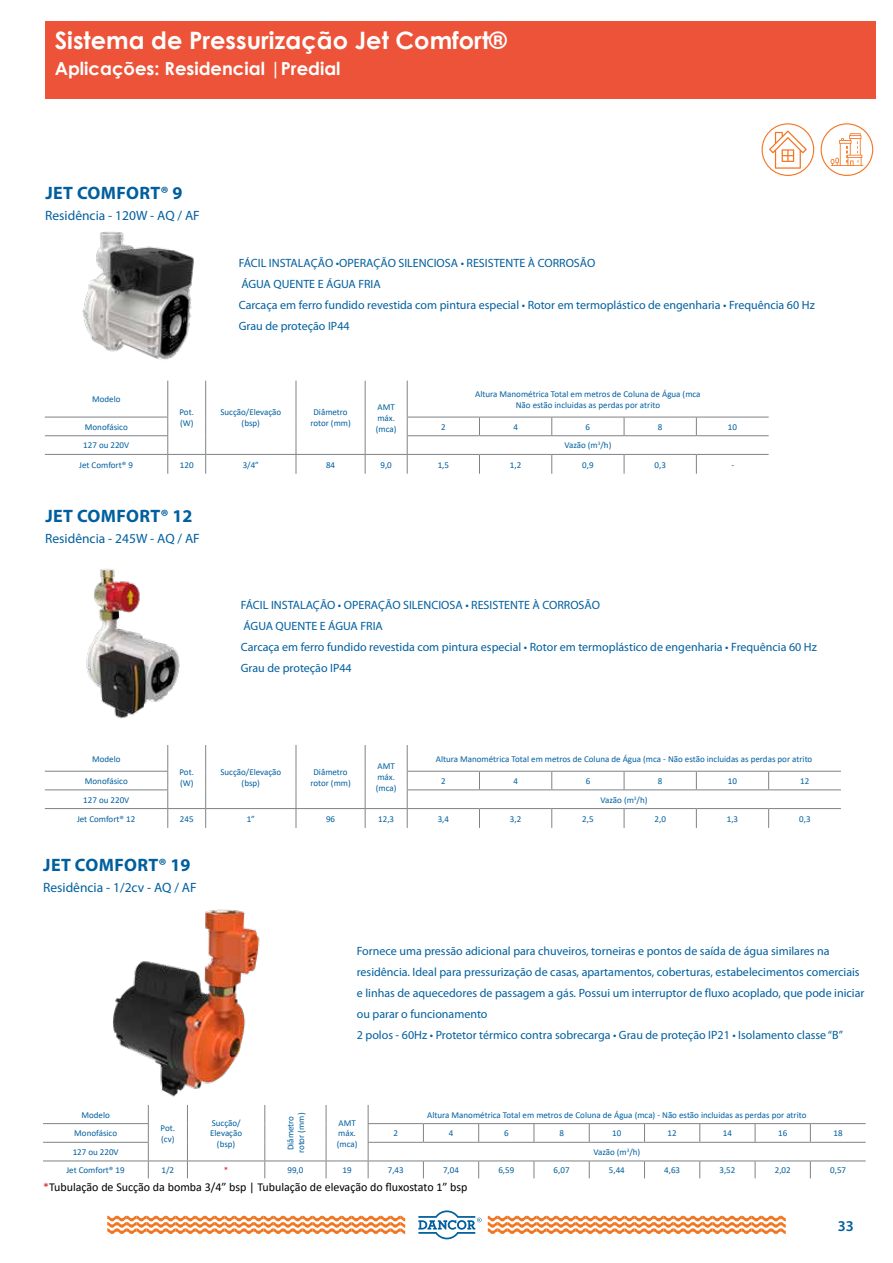
<style>
.page{position:relative;width:893px;height:1263px;background:#fff}
.page>*{position:absolute;margin:0;border:0;box-sizing:border-box;transform-origin:0 0}
.t1{font:700 24px "Century Gothic";color:#fff}
.t2{font:700 18px "Myriad Pro";letter-spacing:.02em;color:#005f9e}
.t3{font:700 18px "Century Gothic";color:#fff}
.t4{font:600 15px "Myriad Pro";color:#005f9e}
.t5{font:13.5px "Myriad Pro";color:#005f9e}
.t6{font:12px/21px "Myriad Pro";color:#005f9e}
.t7{font:12px "Calibri";color:#000}
.t8{font:9px/10.8px "Calibri";color:#005f9e;text-align:center}
.t9{font:9px "Calibri";color:#d2232a}
.s1{color:#d2232a}
</style>
<div class="page">
<svg style="left:418px;top:1210px;width:64px;height:29px"></svg>
<svg style="left:107px;top:1215px;width:298px;height:19px"></svg>
<svg style="left:488px;top:1215px;width:298px;height:19px"></svg>
<div style="left:45px;top:21px;width:830px;height:77px;background:#ed5338"></div>
<svg style="left:769px;top:131px;width:38px;height:38px"></svg>
<div style="left:762px;top:123px;width:52px;height:53px;border:1px solid #f47521;border-radius:50%"></div>
<svg style="left:830px;top:133px;width:33px;height:33px"></svg>
<div style="left:821px;top:123px;width:52px;height:53px;border:1px solid #f47521;border-radius:50%"></div>
<svg style="left:45px;top:381px;width:724px;height:93px"></svg>
<hr style="left:167px;top:381px;width:1px;height:36px;background:#808285">
<hr style="left:205px;top:381px;width:1px;height:36px;background:#808285">
<hr style="left:296px;top:381px;width:1px;height:36px;background:#808285">
<hr style="left:365px;top:381px;width:1px;height:36px;background:#808285">
<hr style="left:407px;top:381px;width:1px;height:36px;background:#808285">
<hr style="left:45px;top:417px;width:123px;height:1px;background:#808285">
<hr style="left:45px;top:435px;width:123px;height:1px;background:#808285">
<hr style="left:45px;top:454px;width:123px;height:1px;background:#808285">
<svg style="left:167px;top:417px;width:1px;height:57px"></svg>
<hr style="left:168px;top:454px;width:38px;height:1px;background:#808285">
<svg style="left:205px;top:417px;width:1px;height:57px"></svg>
<hr style="left:206px;top:454px;width:90px;height:1px;background:#808285">
<svg style="left:296px;top:417px;width:473px;height:57px"></svg>
<hr style="left:696px;top:454px;width:73px;height:1px;background:#808285">
<svg style="left:45px;top:745px;width:251px;height:83px"></svg>
<hr style="left:45px;top:771px;width:123px;height:1px;background:#808285">
<hr style="left:45px;top:789px;width:123px;height:1px;background:#808285">
<hr style="left:45px;top:808px;width:123px;height:1px;background:#808285">
<svg style="left:167px;top:745px;width:1px;height:83px"></svg>
<hr style="left:168px;top:808px;width:38px;height:1px;background:#808285">
<svg style="left:205px;top:745px;width:1px;height:83px"></svg>
<hr style="left:206px;top:808px;width:90px;height:1px;background:#808285">
<svg style="left:296px;top:745px;width:545px;height:83px"></svg>
<hr style="left:769px;top:808px;width:72px;height:1px;background:#808285">
<svg style="left:43px;top:1105px;width:221px;height:73px"></svg>
<hr style="left:43px;top:1123px;width:106px;height:1px;background:#808285">
<hr style="left:43px;top:1142px;width:106px;height:1px;background:#808285">
<hr style="left:43px;top:1160px;width:105px;height:1px;background:#808285">
<svg style="left:148px;top:1105px;width:1px;height:73px"></svg>
<hr style="left:148px;top:1160px;width:39px;height:1px;background:#808285">
<svg style="left:187px;top:1105px;width:1px;height:73px"></svg>
<hr style="left:187px;top:1160px;width:78px;height:1px;background:#808285">
<svg style="left:264px;top:1105px;width:602px;height:73px"></svg>
<hr style="left:810px;top:1160px;width:56px;height:1px;background:#808285">
<img style="left:113px;top:909px;width:147px;height:188px">
<img style="left:86px;top:569px;width:94px;height:150px">
<img style="left:82px;top:232px;width:112px;height:128px">
<h1 class="t1" style="left:55px;top:22px;width:454px">Sistema de Pressurização Jet Comfort®</h1>
<h2 class="t3" style="left:55px;top:54px;width:287px">Aplicações: Residencial |Predial</h2>
<h2 class="t2" style="left:45px;top:181px;width:139px">JET COMFORT® 9</h2>
<p class="t5" style="left:45px;top:207px;width:156px">Residência - 120W - AQ / AF</p>
<p class="t6" style="left:239px;top:252px;width:578px">FÁCIL INSTALAÇÃO •OPERAÇÃO SILENCIOSA • RESISTENTE À CORROSÃO<br>ÁGUA QUENTE E ÁGUA FRIA<br>Carcaça em ferro fundido revestida com pintura especial • Rotor em termoplástico de engenharia • Frequência 60 Hz Grau de proteção IP44</p>
<p class="t8" style="left:475px;top:388px;width:227px">Altura Manométrica Total em metros de Coluna de Água (mca<br>Não estão incluidas as perdas por atrito</p>
<p class="t8" style="left:92px;top:394px;width:30px">Modelo</p>
<p class="t8" style="left:179px;top:407px;width:16px;text-align:left">Pot. (W)</p>
<p class="t8" style="left:220px;top:407px;width:62px">Sucção/Elevação (bsp)</p>
<p class="t8" style="left:310px;top:407px;width:42px">Diâmetro rotor (mm)</p>
<p class="t8" style="left:376px;top:401px;width:22px;text-align:left">AMT máx. (mca)</p>
<p class="t8" style="left:85px;top:421px;width:44px">Monofásico</p>
<p class="t8" style="left:441px;top:421px;width:6px">2</p>
<p class="t8" style="left:513px;top:421px;width:6px">4</p>
<p class="t8" style="left:586px;top:421px;width:6px">6</p>
<p class="t8" style="left:658px;top:421px;width:6px">8</p>
<p class="t8" style="left:728px;top:421px;width:11px">10</p>
<p class="t8" style="left:83px;top:440px;width:48px">127 ou 220V</p>
<p class="t8" style="left:564px;top:440px;width:48px">Vazão (m<sup>3</sup>/h)</p>
<p class="t8" style="left:79px;top:459px;width:55px">Jet Comfort® 9</p>
<p class="t8" style="left:180px;top:459px;width:15px">120</p>
<p class="t8" style="left:243px;top:459px;width:18px">3/4”</p>
<p class="t8" style="left:326px;top:459px;width:11px">84</p>
<p class="t8" style="left:380px;top:459px;width:13px">9,0</p>
<p class="t8" style="left:438px;top:459px;width:13px">1,5</p>
<p class="t8" style="left:510px;top:459px;width:13px">1,2</p>
<p class="t8" style="left:582px;top:459px;width:13px">0,9</p>
<p class="t8" style="left:654px;top:459px;width:13px">0,3</p>
<p class="t8" style="left:731px;top:459px;width:4px">-</p>
<h2 class="t2" style="left:45px;top:505px;width:149px">JET COMFORT® 12</h2>
<p class="t5" style="left:45px;top:530px;width:156px">Residência - 245W - AQ / AF</p>
<p class="t6" style="left:241px;top:595px;width:578px">FÁCIL INSTALAÇÃO • OPERAÇÃO SILENCIOSA • RESISTENTE À CORROSÃO<br>ÁGUA QUENTE E ÁGUA FRIA<br>Carcaça em ferro fundido revestida com pintura especial • Rotor em termoplástico de engenharia • Frequência 60 Hz Grau de proteção IP44</p>
<p class="t8" style="left:436px;top:753px;width:378px">Altura Manométrica Total em metros de Coluna de Água (mca - Não estão incluidas as perdas por atrito</p>
<p class="t8" style="left:92px;top:753px;width:30px">Modelo</p>
<p class="t8" style="left:179px;top:766px;width:16px;text-align:left">Pot. (W)</p>
<p class="t8" style="left:220px;top:766px;width:62px">Sucção/Elevação (bsp)</p>
<p class="t8" style="left:310px;top:766px;width:42px">Diâmetro rotor (mm)</p>
<p class="t8" style="left:376px;top:761px;width:22px;text-align:left">AMT máx. (mca)</p>
<p class="t8" style="left:85px;top:775px;width:44px">Monofásico</p>
<p class="t8" style="left:441px;top:775px;width:6px">2</p>
<p class="t8" style="left:513px;top:775px;width:6px">4</p>
<p class="t8" style="left:586px;top:775px;width:6px">6</p>
<p class="t8" style="left:658px;top:775px;width:6px">8</p>
<p class="t8" style="left:728px;top:775px;width:11px">10</p>
<p class="t8" style="left:800px;top:775px;width:11px">12</p>
<p class="t8" style="left:83px;top:794px;width:48px">127 ou 220V</p>
<p class="t8" style="left:601px;top:794px;width:48px">Vazão (m<sup>3</sup>/h)</p>
<p class="t8" style="left:77px;top:813px;width:60px">Jet Comfort® 12</p>
<p class="t8" style="left:180px;top:813px;width:15px">245</p>
<p class="t8" style="left:247px;top:813px;width:10px">1”</p>
<p class="t8" style="left:326px;top:813px;width:11px">96</p>
<p class="t8" style="left:378px;top:813px;width:17px">12,3</p>
<p class="t8" style="left:438px;top:813px;width:13px">3,4</p>
<p class="t8" style="left:510px;top:813px;width:13px">3,2</p>
<p class="t8" style="left:582px;top:813px;width:13px">2,5</p>
<p class="t8" style="left:654px;top:813px;width:13px">2,0</p>
<p class="t8" style="left:727px;top:813px;width:13px">1,3</p>
<p class="t8" style="left:799px;top:813px;width:13px">0,3</p>
<h2 class="t2" style="left:43px;top:853px;width:149px">JET COMFORT® 19</h2>
<p class="t5" style="left:43px;top:879px;width:155px">Residência - 1/2cv - AQ / AF</p>
<p class="t6" style="left:357px;top:940px;width:509px">Fornece uma pressão adicional para chuveiros, torneiras e pontos de saída de água similares na residência. Ideal para pressurização de casas, apartamentos, coberturas, estabelecimentos comerciais e linhas de aquecedores de passagem a gás. Possui um interruptor de fluxo acoplado, que pode iniciar ou parar o funcionamento<br>2 polos - 60Hz • Protetor térmico contra sobrecarga • Grau de proteção IP21 • Isolamento classe “B”</p>
<p class="t8" style="left:427px;top:1109px;width:381px">Altura Manométrica Total em metros de Coluna de Água (mca) - Não estão incluidas as perdas por atrito</p>
<p class="t8" style="left:81px;top:1109px;width:30px">Modelo</p>
<p class="t8" style="left:161px;top:1122px;width:16px;text-align:left">Pot. (cv)</p>
<p class="t8" style="left:210px;top:1117px;width:33px">Sucção/<br>Elevação (bsp)</p>
<p class="t8" style="left:285px;top:1153px;width:42px;rotate:-90deg">Diâmetro rotor (mm)</p>
<p class="t8" style="left:337px;top:1117px;width:22px;text-align:left">AMT máx. (mca)</p>
<p class="t8" style="left:74px;top:1128px;width:44px">Monofásico</p>
<p class="t8" style="left:393px;top:1128px;width:6px">2</p>
<p class="t8" style="left:449px;top:1128px;width:6px">4</p>
<p class="t8" style="left:504px;top:1128px;width:6px">6</p>
<p class="t8" style="left:559px;top:1128px;width:6px">8</p>
<p class="t8" style="left:612px;top:1128px;width:11px">10</p>
<p class="t8" style="left:668px;top:1128px;width:11px">12</p>
<p class="t8" style="left:723px;top:1128px;width:11px">14</p>
<p class="t8" style="left:778px;top:1128px;width:11px">16</p>
<p class="t8" style="left:833px;top:1128px;width:11px">18</p>
<p class="t8" style="left:73px;top:1146px;width:48px">127 ou 220V</p>
<p class="t8" style="left:593px;top:1146px;width:48px">Vazão (m<sup>3</sup>/h)</p>
<p class="t8" style="left:66px;top:1164px;width:60px">Jet Comfort® 19</p>
<p class="t8" style="left:162px;top:1164px;width:14px">1/2</p>
<p class="t9" style="left:224px;top:1164px;width:6px">*</p>
<p class="t8" style="left:287px;top:1164px;width:17px">99,0</p>
<p class="t8" style="left:343px;top:1164px;width:11px">19</p>
<p class="t8" style="left:388px;top:1164px;width:17px">7,43</p>
<p class="t8" style="left:443px;top:1164px;width:17px">7,04</p>
<p class="t8" style="left:498px;top:1164px;width:17px">6,59</p>
<p class="t8" style="left:554px;top:1164px;width:17px">6,07</p>
<p class="t8" style="left:609px;top:1164px;width:17px">5,44</p>
<p class="t8" style="left:664px;top:1164px;width:17px">4,63</p>
<p class="t8" style="left:719px;top:1164px;width:17px">3,52</p>
<p class="t8" style="left:775px;top:1164px;width:17px">2,02</p>
<p class="t8" style="left:830px;top:1164px;width:17px">0,57</p>
<p class="t7" style="left:43px;top:1179px;width:426px"><span class="s1">*</span>Tubulação de Sucção da bomba 3/4” bsp | Tubulação de elevação do fluxostato 1” bsp</p>
<p class="t4" style="left:838px;top:1216px;width:18px">33</p>
</div>
